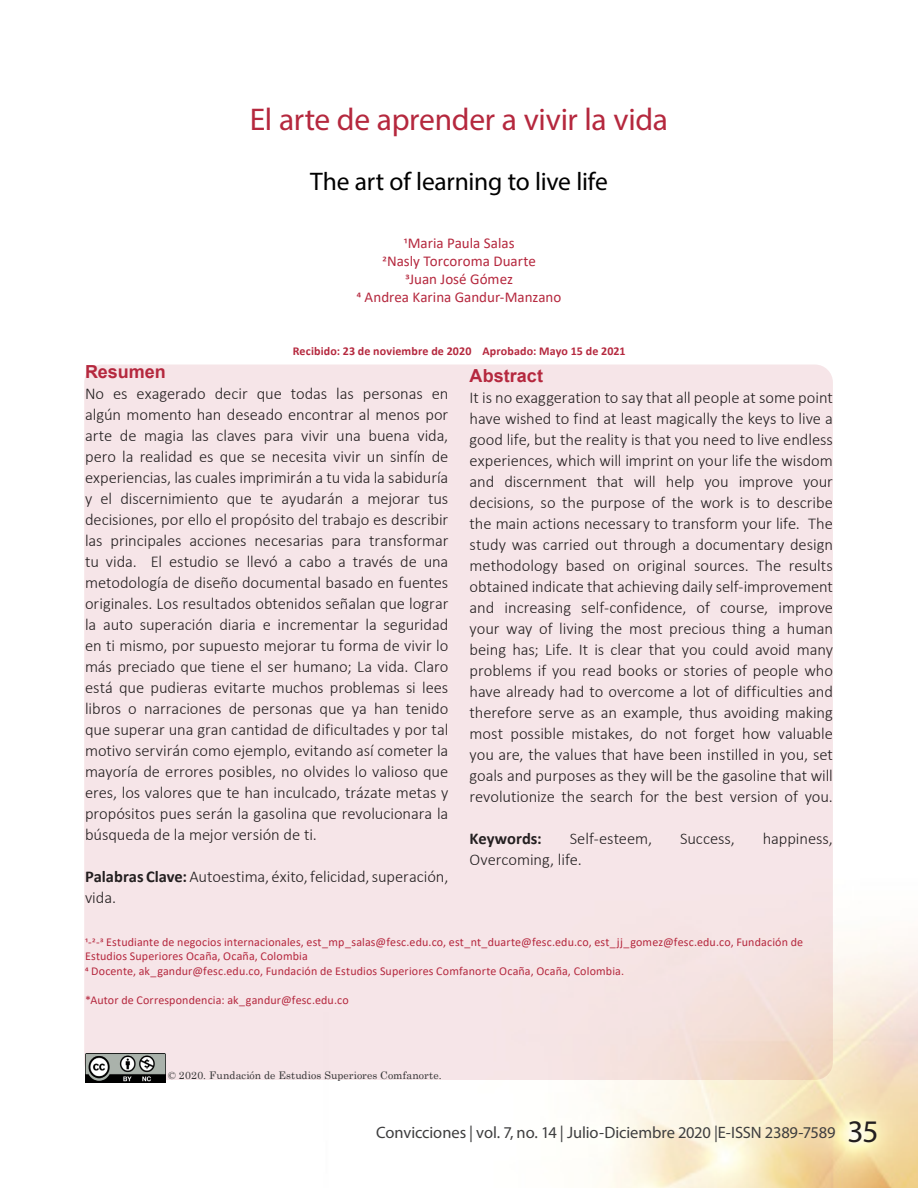
<style>
.page{position:relative;width:918px;height:1188px;background:#fff}
.page>*{position:absolute;margin:0;border:0;box-sizing:border-box;transform-origin:0 0}
.titulo{font:31.5px "Myriad Pro";letter-spacing:-.01em;color:#b5283e}
.titulo-2{font:25.5px "Myriad Pro";letter-spacing:-.01em;color:#000}
.sub{font:700 18px "Arial";color:#b5283e}
.t1{font:300 16.5px/21px "Calibri";letter-spacing:-.005em;color:#231f20;text-align:justify}
.t2{font:16.5px "Myriad Pro";letter-spacing:-.005em;color:#3e3e3f}
.t3{font:700 16.5px "Calibri";letter-spacing:.005em;color:#231f20}
.autor{font:15px "Calibri";color:#b5283e}
.Sub2{font:12px/13.5px "Calibri";letter-spacing:.01em;color:#b5283e}
.Sub2-2{font:700 12px "Calibri";letter-spacing:.015em;color:#b5283e}
.t4{font:10.5px "Century Schoolbook";letter-spacing:.01em;color:#333233}
.s1{font-weight:700}
.s2{font-size:31.5px;color:#231f20}
</style>
<div class="page">
<img style="left:165px;top:939px;width:753px;height:249px">
<div style="left:84px;top:364px;width:749px;height:716px;background:#f6e5e8;border-radius:18px"></div>
<img style="left:85px;top:1054px;width:80px;height:29px">
<p class="titulo" style="left:250px;top:100px;width:420px">El arte de aprender a vivir la vida</p>
<p class="titulo-2" style="left:310px;top:166px;width:299px">The art of learning to live life</p>
<p class="autor" style="left:404px;top:232px;width:112px">1Maria Paula Salas</p>
<p class="autor" style="left:382px;top:250px;width:155px">2Nasly Torcoroma Duarte</p>
<p class="autor" style="left:405px;top:268px;width:109px">3Juan José Gómez</p>
<p class="autor" style="left:357px;top:286px;width:206px">4 Andrea Karina Gandur-Manzano</p>
<p class="Sub2-2" style="left:293px;top:342px;width:334px">Recibido: 23 de noviembre de 2020 Aprobado: Mayo 15 de 2021</p>
<p class="sub" style="left:85px;top:359px;width:82px">Resumen</p>
<p class="t1" style="left:85px;top:382px;width:365px">No es exagerado decir que todas las personas en algún momento han deseado encontrar al menos por arte de magia las claves para vivir una buena vida, pero la realidad es que se necesita vivir un sinfín de experiencias, las cuales imprimirán a tu vida la sabiduría y el discernimiento que te ayudarán a mejorar tus decisiones, por ello el propósito del trabajo es describir las principales acciones necesarias para transformar tu vida. El estudio se llevó a cabo a través de una metodología de diseño documental basado en fuentes originales. Los resultados obtenidos señalan que lograr la auto superación diaria e incrementar la seguridad en ti mismo, por supuesto mejorar tu forma de vivir lo más preciado que tiene el ser humano; La vida. Claro está que pudieras evitarte muchos problemas si lees libros o narraciones de personas que ya han tenido que superar una gran cantidad de dificultades y por tal motivo servirán como ejemplo, evitando así cometer la mayoría de errores posibles, no olvides lo valioso que eres, los valores que te han inculcado, trázate metas y propósitos pues serán la gasolina que revolucionara la búsqueda de la mejor versión de ti.</p>
<p class="t1" style="left:85px;top:865px;width:365px"><span class="s1">Palabras Clave:</span> Autoestima, éxito, felicidad, superación, vida.</p>
<p class="sub" style="left:470px;top:363px;width:75px">Abstract</p>
<p class="t1" style="left:470px;top:387px;width:365px">It is no exaggeration to say that all people at some point have wished to find at least magically the keys to live a good life, but the reality is that you need to live endless experiences, which will imprint on your life the wisdom and discernment that will help you improve your decisions, so the purpose of the work is to describe the main actions necessary to transform your life. The study was carried out through a documentary design methodology based on original sources. The results obtained indicate that achieving daily self-improvement and increasing self-confidence, of course, improve your way of living the most precious thing a human being has; Life. It is clear that you could avoid many problems if you read books or stories of people who have already had to overcome a lot of difficulties and therefore serve as an example, thus avoiding making most possible mistakes, do not forget how valuable you are, the values that have been instilled in you, set goals and purposes as they will be the gasoline that will revolutionize the search for the best version of you.</p>
<p class="t3" style="left:470px;top:827px;width:74px">Keywords:</p>
<p class="t1" style="left:570px;top:828px;width:84px">Self-esteem,</p>
<p class="t1" style="left:680px;top:828px;width:56px">Success,</p>
<p class="t1" style="left:763px;top:828px;width:72px">happiness,</p>
<p class="t1" style="left:470px;top:849px;width:114px">Overcoming, life.</p>
<p class="Sub2" style="left:85px;top:935px;width:720px">1-2-3 Estudiante de negocios internacionales, est_mp_salas@fesc.edu.co, est_nt_duarte@fesc.edu.co, est_jj_gomez@fesc.edu.co, Fundación de<br>Estudios Superiores Ocaña, Ocaña, Colombia</p>
<p class="Sub2" style="left:85px;top:964px;width:541px">4 Docente, ak_gandur@fesc.edu.co, Fundación de Estudios Superiores Comfanorte Ocaña, Ocaña, Colombia.</p>
<p class="Sub2" style="left:85px;top:993px;width:265px">*Autor de Correspondencia: ak_gandur@fesc.edu.co</p>
<p class="t4" style="left:168px;top:1066px;width:275px">© 2020. Fundación de Estudios Superiores Comfanorte.</p>
<p class="t2" style="left:376px;top:1123px;width:504px">Convicciones | vol. 7, no. 14 | Julio-Diciembre 2020 |E-ISSN 2389-7589 <span class="s2">35</span></p>
</div>
